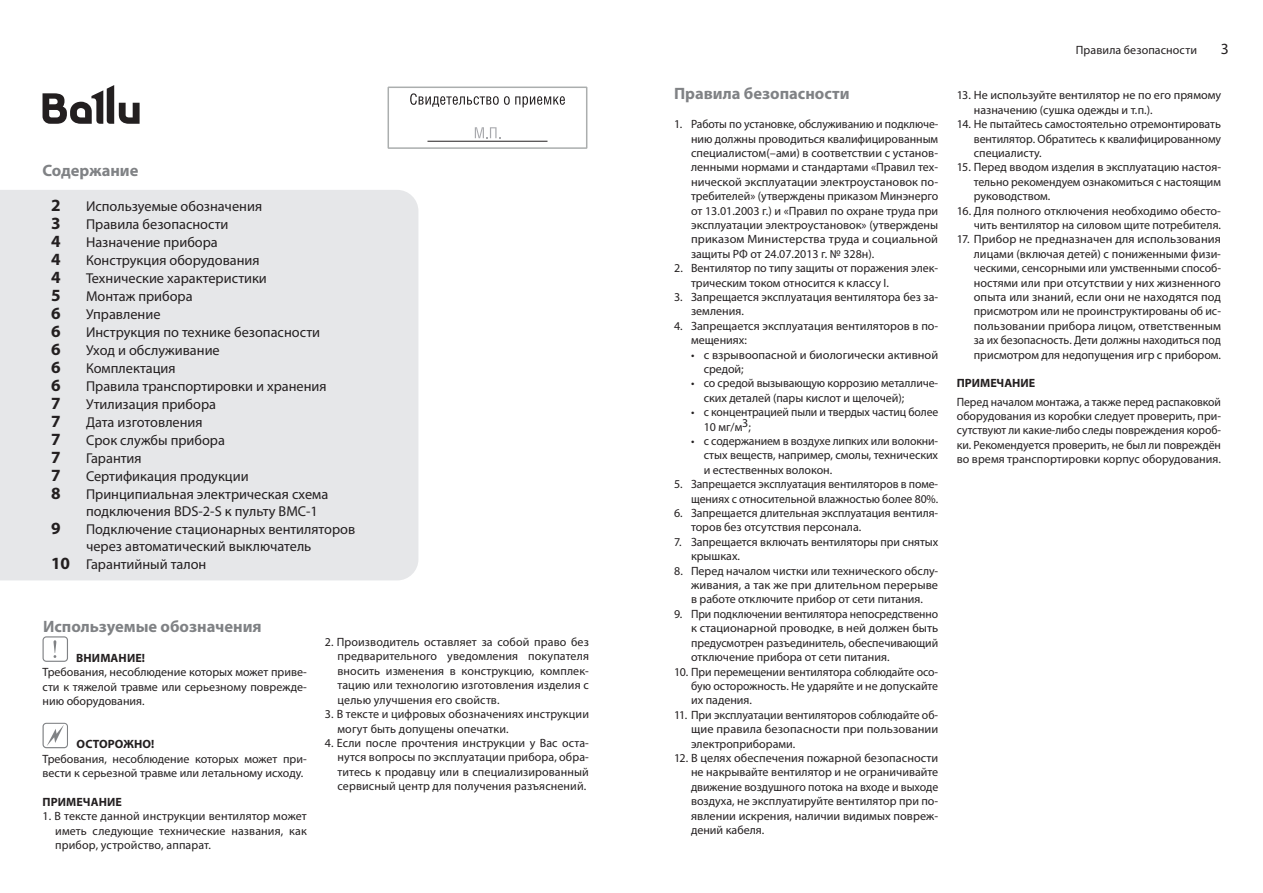
<style>
.page{position:relative;width:1263px;height:893px;background:#fff}
.page>*{position:absolute;margin:0;border:0;box-sizing:border-box;transform-origin:0 0}
.t1{font:700 17.25px "Myriad Pro";color:#231f20}
.t2{font:700 16.5px "Myriad Pro";color:#808285}
.t3{font:15.6px "Myriad Pro";color:#231f20}
.t4{font:14.4px/17.2px "Myriad Pro";color:#231f20}
.t5{font:12px/14.4px "Myriad Pro";color:#231f20;text-align:justify}
.t6{font:700 12px "Myriad Pro";letter-spacing:.01em;color:#231f20}
.s1{font-weight:700;font-size:17.25px}
</style>
<div class="page">
<svg style="left:43px;top:636px;width:25px;height:26px"></svg>
<svg style="left:43px;top:723px;width:25px;height:25px"></svg>
<svg style="left:43px;top:85px;width:97px;height:39px"></svg>
<div style="left:0;top:190px;width:418px;height:390px;background:#e6e7e9"></div>
<div style="left:387px;top:87px;width:200px;height:62px;border:2px solid #abaeae"></div>
<svg style="left:410px;top:93px;width:155px;height:14px"></svg>
<svg style="left:475px;top:127px;width:25px;height:11px"></svg>
<hr style="left:427px;top:141px;width:120px;height:1px;background:#231f20">
<h2 class="t2" style="left:43px;top:160px;width:97px">Содержание</h2>
<h1 class="t1" style="left:51px;top:194px;width:11px">2</h1>
<p class="t4" style="left:86px;top:197px;width:178px">Используемые обозначения</p>
<h1 class="t1" style="left:51px;top:212px;width:11px">3</h1>
<p class="t4" style="left:86px;top:215px;width:144px">Правила безопасности</p>
<h1 class="t1" style="left:51px;top:230px;width:11px">4</h1>
<p class="t4" style="left:86px;top:233px;width:133px">Назначение прибора</p>
<h1 class="t1" style="left:51px;top:248px;width:11px">4</h1>
<p class="t4" style="left:86px;top:251px;width:175px">Конструкция оборудования</p>
<h1 class="t1" style="left:51px;top:266px;width:11px">4</h1>
<p class="t4" style="left:86px;top:269px;width:182px">Технические характеристики</p>
<h1 class="t1" style="left:51px;top:284px;width:11px">5</h1>
<p class="t4" style="left:86px;top:287px;width:108px">Монтаж прибора</p>
<h1 class="t1" style="left:51px;top:302px;width:11px">6</h1>
<p class="t4" style="left:86px;top:305px;width:76px">Управление</p>
<h1 class="t1" style="left:51px;top:320px;width:11px">6</h1>
<p class="t4" style="left:86px;top:323px;width:236px">Инструкция по технике безопасности</p>
<h1 class="t1" style="left:51px;top:338px;width:11px">6</h1>
<p class="t4" style="left:86px;top:341px;width:135px">Уход и обслуживание</p>
<h1 class="t1" style="left:51px;top:356px;width:11px">6</h1>
<p class="t4" style="left:86px;top:359px;width:91px">Комплектация</p>
<h1 class="t1" style="left:51px;top:374px;width:11px">6</h1>
<p class="t4" style="left:86px;top:377px;width:242px">Правила транспортировки и хранения</p>
<h1 class="t1" style="left:51px;top:392px;width:11px">7</h1>
<p class="t4" style="left:86px;top:395px;width:132px">Утилизация прибора</p>
<h1 class="t1" style="left:51px;top:410px;width:11px">7</h1>
<p class="t4" style="left:86px;top:413px;width:118px">Дата изготовления</p>
<h1 class="t1" style="left:51px;top:428px;width:11px">7</h1>
<p class="t4" style="left:86px;top:431px;width:140px">Срок службы прибора</p>
<h1 class="t1" style="left:51px;top:446px;width:11px">7</h1>
<p class="t4" style="left:86px;top:449px;width:57px">Гарантия</p>
<h1 class="t1" style="left:51px;top:464px;width:11px">7</h1>
<p class="t4" style="left:86px;top:467px;width:164px">Сертификация продукции</p>
<h1 class="t1" style="left:51px;top:482px;width:11px">8</h1>
<p class="t4" style="left:86px;top:485px;width:244px">Принципиальная электрическая схема подключения BDS-2-S к пульту BMC-1</p>
<h1 class="t1" style="left:51px;top:517px;width:11px">9</h1>
<p class="t4" style="left:86px;top:521px;width:271px">Подключение стационарных вентиляторов</p>
<p class="t4" style="left:86px;top:538px;width:227px">через автоматический выключатель</p>
<p class="t4" style="left:51px;top:556px;width:157px"><span class="s1">10</span> Гарантийный талон</p>
<h2 class="t2" style="left:43px;top:616px;width:220px">Используемые обозначения</h2>
<p class="t6" style="left:76px;top:650px;width:70px">ВНИМАНИЕ!</p>
<p class="t5" style="left:43px;top:665px;width:266px">Требования, несоблюдение которых может приве&shy;сти к тяжелой травме или серьезному поврежде&shy;нию оборудования.</p>
<p class="t6" style="left:77px;top:736px;width:79px">ОСТОРОЖНО!</p>
<p class="t5" style="left:43px;top:751px;width:266px">Требования, несоблюдение которых может при&shy;вести к серьезной травме или летальному исходу.</p>
<p class="t6" style="left:43px;top:794px;width:81px">ПРИМЕЧАНИЕ</p>
<p class="t5" style="left:55px;top:809px;width:253px;text-indent:-13px">1. В тексте данной инструкции вентилятор может иметь следующие технические названия, как прибор, устройство, аппарат.</p>
<p class="t5" style="left:337px;top:635px;width:253px;text-indent:-13px">2. Производитель оставляет за собой право без предварительного уведомления покупателя вносить изменения в конструкцию, комплек&shy;тацию или технологию изготовления изделия с целью улучшения его свойств.</p>
<p class="t5" style="left:337px;top:707px;width:253px;text-indent:-13px">3. В тексте и цифровых обозначениях инструкции могут быть допущены опечатки.</p>
<p class="t5" style="left:337px;top:735px;width:253px;text-indent:-13px">4. Если после прочтения инструкции у Вас оста&shy;нутся вопросы по эксплуатации прибора, обра&shy;титесь к продавцу или в специализированный сервисный центр для получения разъяснений.</p>
<h2 class="t2" style="left:674px;top:83px;width:177px">Правила безопасности</h2>
<p class="t5" style="left:691px;top:117px;width:249px;text-indent:-17px">1. Работы по установке, обслуживанию и подключе&shy;нию должны проводиться квалифицированным специалистом(–ами) в соответствии с установ&shy;ленными нормами и стандартами «Правил тех&shy;нической эксплуатации электроустановок по&shy;требителей» (утверждены приказом Минэнерго от 13.01.2003 г.) и «Правил по охране труда при эксплуатации электроустановок» (утверждены приказом Министерства труда и социальной защиты РФ от 24.07.2013 г. № 328н).</p>
<p class="t5" style="left:691px;top:261px;width:249px;text-indent:-17px">2. Вентилятор по типу защиты от поражения элек&shy;трическим током относится к классу I.</p>
<p class="t5" style="left:691px;top:290px;width:249px;text-indent:-17px">3. Запрещается эксплуатация вентилятора без за&shy;земления.</p>
<p class="t5" style="left:691px;top:318px;width:249px;text-indent:-17px">4. Запрещается эксплуатация вентиляторов в по&shy;мещениях:</p>
<p class="t5" style="left:704px;top:347px;width:236px;text-indent:-13px">• с взрывоопасной и биологически активной средой;</p>
<p class="t5" style="left:704px;top:376px;width:236px;text-indent:-13px">• со средой вызывающую коррозию металличе&shy;ских деталей (пары кислот и щелочей);</p>
<p class="t5" style="left:704px;top:405px;width:236px;text-indent:-13px">• с концентрацией пыли и твердых частиц более<br>10 мг/м3;</p>
<p class="t5" style="left:704px;top:434px;width:236px;text-indent:-13px">• с содержанием в воздухе липких или волокни&shy;стых веществ, например, смолы, технических и естественных волокон.</p>
<p class="t5" style="left:674px;top:477px;width:266px;text-align:right">5. Запрещается эксплуатация вентиляторов в поме&shy;щениях с относительной влажностью более 80%.</p>
<p class="t5" style="left:691px;top:506px;width:249px;text-indent:-17px">6. Запрещается длительная эксплуатация вентиля&shy;торов без отсутствия персонала.</p>
<p class="t5" style="left:691px;top:534px;width:249px;text-indent:-17px">7. Запрещается включать вентиляторы при снятых крышках.</p>
<p class="t5" style="left:691px;top:563px;width:249px;text-indent:-17px">8. Перед началом чистки или технического обслу&shy;живания, а так же при длительном перерыве в работе отключите прибор от сети питания.</p>
<p class="t5" style="left:691px;top:606px;width:249px;text-indent:-17px">9. При подключении вентилятора непосредственно к стационарной проводке, в ней должен быть предусмотрен разъединитель, обеспечивающий отключение прибора от сети питания.</p>
<p class="t5" style="left:691px;top:664px;width:249px;text-indent:-17px">10. При перемещении вентилятора соблюдайте осо&shy;бую осторожность. Не ударяйте и не допускайте их падения.</p>
<p class="t5" style="left:691px;top:707px;width:249px;text-indent:-17px">11. При эксплуатации вентиляторов соблюдайте об&shy;щие правила безопасности при пользовании электроприборами.</p>
<p class="t5" style="left:691px;top:750px;width:249px;text-indent:-17px">12. В целях обеспечения пожарной безопасности не накрывайте вентилятор и не ограничивайте движение воздушного потока на входе и выходе воздуха, не эксплуатируйте вентилятор при по&shy;явлении искрения, наличии видимых повреж&shy;дений кабеля.</p>
<p class="t5" style="left:1076px;top:43px;width:123px">Правила безопасности</p>
<h3 class="t3" style="left:1221px;top:39px;width:10px">3</h3>
<p class="t5" style="left:974px;top:88px;width:249px;text-indent:-17px">13. Не используйте вентилятор не по его прямому назначению (сушка одежды и т.п.).</p>
<p class="t5" style="left:974px;top:117px;width:249px;text-indent:-17px">14. Не пытайтесь самостоятельно отремонтировать вентилятор. Обратитесь к квалифицированному специалисту.</p>
<p class="t5" style="left:974px;top:160px;width:249px;text-indent:-17px">15. Перед вводом изделия в эксплуатацию настоя&shy;тельно рекомендуем ознакомиться с настоящим руководством.</p>
<p class="t5" style="left:957px;top:203px;width:266px;text-align:right">16. Для полного отключения необходимо обесто&shy;чить вентилятор на силовом щите потребителя.</p>
<p class="t5" style="left:974px;top:232px;width:249px;text-indent:-17px">17. Прибор не предназначен для использования лицами (включая детей) с пониженными физи&shy;ческими, сенсорными или умственными способ&shy;ностями или при отсутствии у них жизненного опыта или знаний, если они не находятся под присмотром или не проинструктированы об ис&shy;пользовании прибора лицом, ответственным за их безопасность. Дети должны находиться под присмотром для недопущения игр с прибором.</p>
<p class="t6" style="left:957px;top:376px;width:80px">ПРИМЕЧАНИЕ</p>
<p class="t5" style="left:957px;top:395px;width:266px">Перед началом монтажа, а также перед распаковкой оборудования из коробки следует проверить, при&shy;сутствуют ли какие-либо следы повреждения короб&shy;ки. Рекомендуется проверить, не был ли повреждён во время транспортировки корпус оборудования.</p>
</div>
